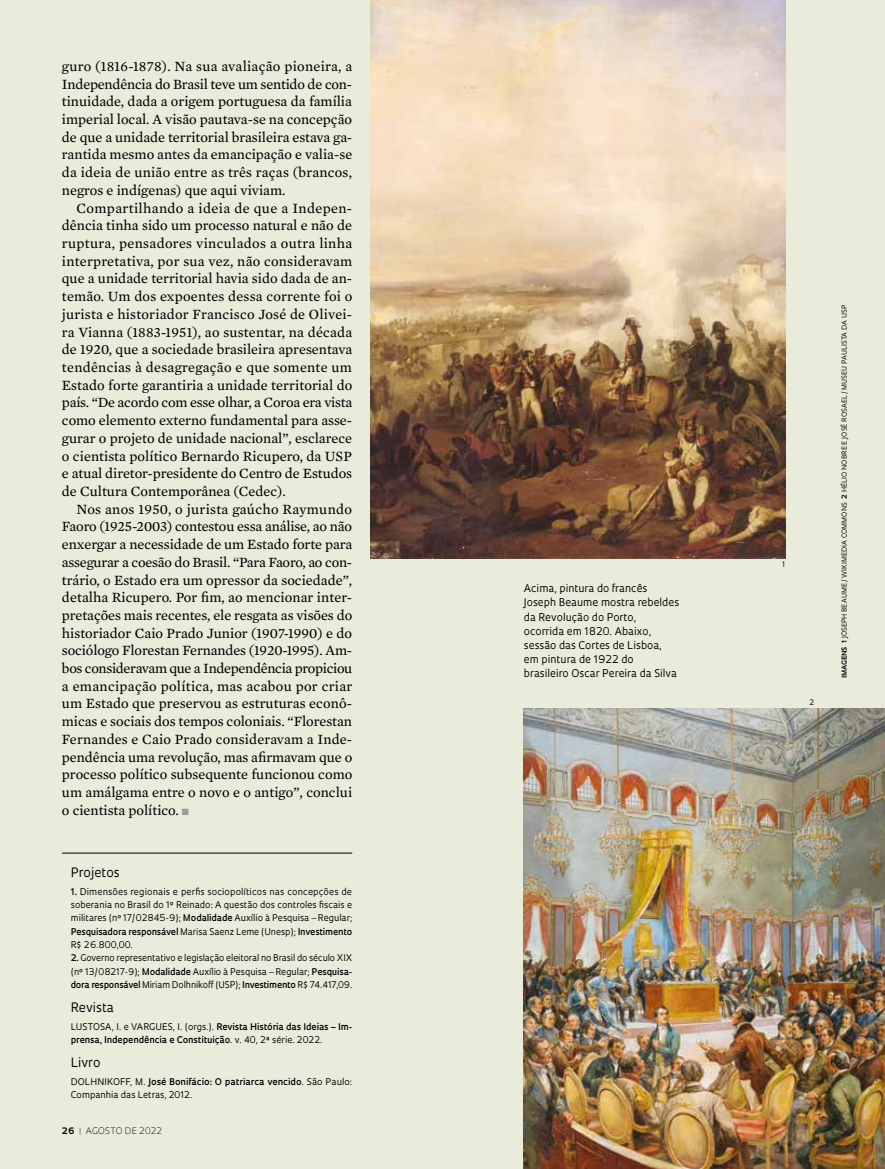
<style>
.page{position:relative;width:885px;height:1169px;background:#fff}
.page>*{position:absolute;margin:0;border:0;box-sizing:border-box;transform-origin:0 0}
.t1{font:14.4px/17.7px "Mercury Text G2";color:#000;text-align:justify}
.t2{font:12.6px "Oculum";color:#000}
.t3{font:10.35px/14.1px "Oculum";color:#000}
.t4{font:9px/13.2px "Oculum";color:#000;text-align:justify}
.t5{font:600 9px/13.2px "Oculum";color:#000}
.t6{font:300 8.7px "Oculum";letter-spacing:.01em;color:#000}
.t7{font:7.35px "Oculum";color:#000}
.t8{font:6.75px "Oculum";letter-spacing:.015em;color:#000}
.s1{color:#9d9d9c}
.s2{font-weight:600}
.s3{font-weight:400}
.s4{font-weight:700}
.s5{font-weight:700;color:#9d9d9c}
</style>
<div class="page">
<div style="left:0;top:0;width:885px;height:1168px;background:#e9ebdb"></div>
<img style="left:524px;top:708px;width:361px;height:460px">
<img style="left:371px;top:0;width:414px;height:558px">
<hr style="left:62px;top:852px;width:290px;height:1px;background:#000">
<p class="t1" style="left:62px;top:56px;width:292px">guro (1816-1878). Na sua avaliação pioneira, a Independência do Brasil teve um sentido de con&shy;tinuidade, dada a origem portuguesa da família imperial local. A visão pautava-se na concepção de que a unidade territorial brasileira estava ga&shy;rantida mesmo antes da emancipação e valia-se da ideia de união entre as três raças (brancos, negros e indígenas) que aqui viviam.</p>
<p class="t1" style="left:62px;top:198px;width:292px;text-indent:14px">Compartilhando a ideia de que a Indepen&shy;dência tinha sido um processo natural e não de ruptura, pensadores vinculados a outra linha interpretativa, por sua vez, não consideravam que a unidade territorial havia sido dada de an&shy;temão. Um dos expoentes dessa corrente foi o jurista e historiador Francisco José de Olivei&shy;ra Vianna (1883-1951), ao sustentar, na década de 1920, que a sociedade brasileira apresentava tendências à desagregação e que somente um Estado forte garantiria a unidade territorial do país. “De acordo com esse olhar, a Coroa era vista como elemento externo fundamental para asse&shy;gurar o projeto de unidade nacional”, esclarece o cientista político Bernardo Ricupero, da USP e atual diretor-presidente do Centro de Estudos de Cultura Contemporânea (Cedec).</p>
<p class="t1" style="left:62px;top:499px;width:292px;text-indent:14px">Nos anos 1950, o jurista gaúcho Raymundo Faoro (1925-2003) contestou essa análise, ao não enxergar a necessidade de um Estado forte para assegurar a coesão do Brasil. “Para Faoro, ao con&shy;trário, o Estado era um opressor da sociedade”, detalha Ricupero. Por fim, ao mencionar inter&shy;pretações mais recentes, ele resgata as visões do historiador Caio Prado Junior (1907-1990) e do sociólogo Florestan Fernandes (1920-1995). Am&shy;bos consideravam que a Independência propiciou a emancipação política, mas acabou por criar um Estado que preservou as estruturas econô&shy;micas e sociais dos tempos coloniais. “Florestan Fernandes e Caio Prado consideravam a Inde&shy;pendência uma revolução, mas afirmavam que o processo político subsequente funcionou como um amálgama entre o novo e o antigo”, conclui o cientista político. <span class="s1">■</span></p>
<p class="t2" style="left:71px;top:864px;width:50px">Projetos</p>
<p class="t4" style="left:71px;top:884px;width:283px"><span class="s2">1.</span> Dimensões regionais e perfis sociopolíticos nas concepções de soberania no Brasil do 1º Reinado: A questão dos controles fiscais e militares (nº 17/02845-9); <span class="s2">Modalidade</span> Auxílio à Pesquisa – Regular; <span class="s2">Pesquisadora responsável</span> Marisa Saenz Leme (Unesp); <span class="s2">Investimento </span>R$ 26.800,00.</p>
<p class="t4" style="left:71px;top:951px;width:283px"><span class="s2">2.</span> Governo representativo e legislação eleitoral no Brasil do século XIX (nº 13/08217-9); <span class="s2">Modalidade</span> Auxílio à Pesquisa – Regular; <span class="s2">Pesquisa&shy;dora responsável</span> Miriam Dolhnikoff (USP); <span class="s2">Investimento</span> R$ 74.417,09.</p>
<p class="t2" style="left:71px;top:999px;width:45px">Revista</p>
<p class="t5" style="left:71px;top:1019px;width:283px"><span class="s3">LUSTOSA, I. e VARGUES, I. (orgs.).</span> Revista História das Ideias – Im&shy;prensa, Independência e Constituição<span class="s3">. v. 40, 2ª série. 2022.</span></p>
<p class="t2" style="left:71px;top:1054px;width:31px">Livro</p>
<p class="t4" style="left:71px;top:1074px;width:283px">DOLHNIKOFF, M. <span class="s2">José Bonifácio: O patriarca vencido</span>. São Paulo:<br>Companhia das Letras, 2012.</p>
<p class="t6" style="left:62px;top:1124px;width:102px"><span class="s4">26</span> <span class="s5">|</span> AGOSTO DE 2022</p>
<p class="t3" style="left:524px;top:581px;width:157px">Acima, pintura do francês<br>Joseph Beaume mostra rebeldes da Revolução do Porto,<br>ocorrida em 1820. Abaixo, sessão das Cortes de Lisboa, em pintura de 1922 do brasileiro Oscar Pereira da Silva</p>
<p class="t7" style="left:782px;top:559px;width:5px">1</p>
<p class="t7" style="left:809px;top:698px;width:6px">2</p>
<p class="t8" style="left:840px;top:678px;width:374px;rotate:-90deg"><span class="s4">IMAGENS 1</span> JOSEPH BEAUME/WIKIMEDIA COMMONS <span class="s4">2</span> HÉLIO NOBRE E JOSÉ ROSAEL/MUSEU PAULISTA DA USP</p>
</div>
